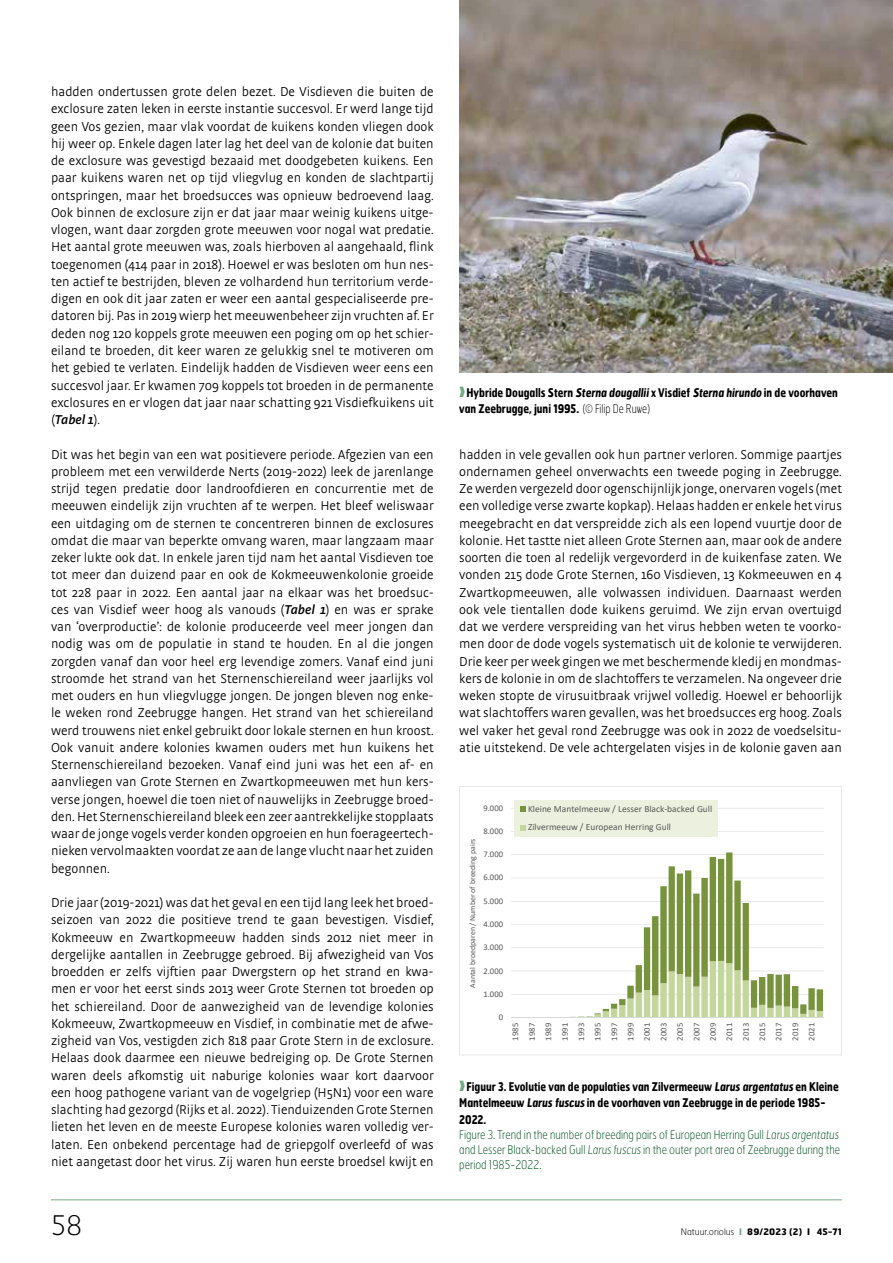
<style>
.page{position:relative;width:893px;height:1263px;background:#fff}
.page>*{position:absolute;margin:0;border:0;box-sizing:border-box;transform-origin:0 0}
.t1{font:100 27px "Hermes FB";color:#000}
.t2{font:300 13.5px/17.2px "Strada OT";color:#000;text-align:justify}
.t3{font:700 12px/16.5px "Hermes FB";color:#000;scale:.8 1}
.t4{font:100 12px/15px "Hermes FB";color:#005321;text-align:justify;scale:.85 1}
.t5{font:9.45px/18.5px "Calibri";color:#595959}
.t6{font:700 9px "Hermes FB";letter-spacing:.025em;color:#000}
.t7{font:8.7px/16.5px "Calibri";color:#595959;text-align:justify}
.t8{font:7.8px "Calibri";letter-spacing:.005em;color:#595959}
.s1{font-weight:600;font-style:italic}
.s2{color:#75aa84}
.s3{font-weight:100}
</style>
<div class="page">
<img style="left:459px;top:0;width:434px;height:372px">
<svg style="left:459px;top:786px;width:383px;height:269px"></svg>
<hr style="left:51px;top:1199px;width:791px;height:1px;background:#75aa84">
<p class="t2" style="left:51px;top:83px;width:384px">hadden ondertussen grote delen bezet. De Visdieven die buiten de exclosure zaten leken in eerste instantie succesvol. Er werd lange tijd geen Vos gezien, maar vlak voordat de kuikens konden vliegen dook hij weer op. Enkele dagen later lag het deel van de kolonie dat buiten de exclosure was gevestigd bezaaid met doodgebeten kuikens. Een paar kuikens waren net op tijd vliegvlug en konden de slachtpartij ontspringen, maar het broedsucces was opnieuw bedroevend laag.<br>Ook binnen de exclosure zijn er dat jaar maar weinig kuikens uitge&shy;vlogen, want daar zorgden grote meeuwen voor nogal wat predatie.<br>Het aantal grote meeuwen was, zoals hierboven al aangehaald, flink toegenomen (414 paar in 2018). Hoewel er was besloten om hun nes&shy;ten actief te bestrijden, bleven ze volhardend hun territorium verde&shy;digen en ook dit jaar zaten er weer een aantal gespecialiseerde pre&shy;datoren bij. Pas in 2019 wierp het meeuwenbeheer zijn vruchten af. Er deden nog 120 koppels grote meeuwen een poging om op het schier&shy;eiland te broeden, dit keer waren ze gelukkig snel te motiveren om het gebied te verlaten. Eindelijk hadden de Visdieven weer eens een succesvol jaar. Er kwamen 709 koppels tot broeden in de permanente exclosures en er vlogen dat jaar naar schatting 921 Visdiefkuikens uit (<span class="s1">Tabel 1</span>).</p>
<p class="t2" style="left:51px;top:446px;width:384px">Dit was het begin van een wat positievere periode. Afgezien van een probleem met een verwilderde Nerts (2019-2022) leek de jarenlange strijd tegen predatie door landroofdieren en concurrentie met de meeuwen eindelijk zijn vruchten af te werpen. Het bleef weliswaar een uitdaging om de sternen te concentreren binnen de exclosures omdat die maar van beperkte omvang waren, maar langzaam maar zeker lukte ook dat. In enkele jaren tijd nam het aantal Visdieven toe tot meer dan duizend paar en ook de Kokmeeuwenkolonie groeide tot 228 paar in 2022. Een aantal jaar na elkaar was het broedsuc&shy;ces van Visdief weer hoog als vanouds (<span class="s1">Tabel 1</span>) en was er sprake van ‘overproductie’: de kolonie produceerde veel meer jongen dan nodig was om de populatie in stand te houden. En al die jongen zorgden vanaf dan voor heel erg levendige zomers. Vanaf eind juni stroomde het strand van het Sternenschiereiland weer jaarlijks vol met ouders en hun vliegvlugge jongen. De jongen bleven nog enke&shy;le weken rond Zeebrugge hangen. Het strand van het schiereiland werd trouwens niet enkel gebruikt door lokale sternen en hun kroost.<br>Ook vanuit andere kolonies kwamen ouders met hun kuikens het Sternenschiereiland bezoeken. Vanaf eind juni was het een af- en aanvliegen van Grote Sternen en Zwartkopmeeuwen met hun kers&shy;verse jongen, hoewel die toen niet of nauwelijks in Zeebrugge broed&shy;den. Het Sternenschiereiland bleek een zeer aantrekkelijke stopplaats waar de jonge vogels verder konden opgroeien en hun foerageertech&shy;nieken vervolmaakten voordat ze aan de lange vlucht naar het zuiden begonnen.</p>
<p class="t2" style="left:51px;top:894px;width:384px">Drie jaar (2019-2021) was dat het geval en een tijd lang leek het broed&shy;seizoen van 2022 die positieve trend te gaan bevestigen. Visdief, Kokmeeuw en Zwartkopmeeuw hadden sinds 2012 niet meer in dergelijke aantallen in Zeebrugge gebroed. Bij afwezigheid van Vos broedden er zelfs vijftien paar Dwergstern op het strand en kwa&shy;men er voor het eerst sinds 2013 weer Grote Sternen tot broeden op het schiereiland. Door de aanwezigheid van de levendige kolonies Kokmeeuw, Zwartkopmeeuw en Visdief, in combinatie met de afwe&shy;zigheid van Vos, vestigden zich 818 paar Grote Stern in de exclosure.<br>Helaas dook daarmee een nieuwe bedreiging op. De Grote Sternen waren deels afkomstig uit naburige kolonies waar kort daarvoor een hoog pathogene variant van de vogelgriep (H5N1) voor een ware slachting had gezorgd (Rijks et al. 2022). Tienduizenden Grote Sternen lieten het leven en de meeste Europese kolonies waren volledig ver&shy;laten. Een onbekend percentage had de griepgolf overleefd of was niet aangetast door het virus. Zij waren hun eerste broedsel kwijt en</p>
<h1 class="t1" style="left:51px;top:1208px;width:33px">58</h1>
<p class="t3" style="left:459px;top:384px;width:475px"><span class="s2">❱</span> Hybride Dougalls Stern Sterna dougalliix Visdief Sterna hirundo in de voorhaven van Zeebrugge, juni 1995. <span class="s3">(© Filip De Ruwe)</span></p>
<p class="t2" style="left:459px;top:446px;width:384px">hadden in vele gevallen ook hun partner verloren. Sommige paartjes ondernamen geheel onverwachts een tweede poging in Zeebrugge.<br>Ze werden vergezeld door ogenschijnlijk jonge, onervaren vogels (met een volledige verse zwarte kopkap). Helaas hadden er enkele het virus meegebracht en dat verspreidde zich als een lopend vuurtje door de kolonie. Het tastte niet alleen Grote Sternen aan, maar ook de andere soorten die toen al redelijk vergevorderd in de kuikenfase zaten. We vonden 215 dode Grote Sternen, 160 Visdieven, 13 Kokmeeuwen en 4<br>Zwartkopmeeuwen, alle volwassen individuen. Daarnaast werden ook vele tientallen dode kuikens geruimd. We zijn ervan overtuigd dat we verdere verspreiding van het virus hebben weten te voorko&shy;men door de dode vogels systematisch uit de kolonie te verwijderen.<br>Drie keer per week gingen we met beschermende kledij en mondmas&shy;kers de kolonie in om de slachtoffers te verzamelen. Na ongeveer drie weken stopte de virusuitbraak vrijwel volledig. Hoewel er behoorlijk wat slachtoffers waren gevallen, was het broedsucces erg hoog. Zoals wel vaker het geval rond Zeebrugge was ook in 2022 de voedselsitu&shy;atie uitstekend. De vele achtergelaten visjes in de kolonie gaven aan</p>
<p class="t7" style="left:483px;top:799px;width:21px">9.000</p>
<p class="t7" style="left:483px;top:822px;width:21px">8.000</p>
<p class="t8" style="left:467px;top:988px;width:151px;rotate:-90deg">Aantal broedparen / Number of breeding pairs</p>
<p class="t7" style="left:483px;top:846px;width:21px">7.000</p>
<p class="t7" style="left:483px;top:869px;width:21px">6.000</p>
<p class="t7" style="left:483px;top:892px;width:21px">5.000</p>
<p class="t7" style="left:483px;top:916px;width:21px">4.000</p>
<p class="t7" style="left:483px;top:939px;width:21px">3.000</p>
<p class="t7" style="left:483px;top:962px;width:21px">2.000</p>
<p class="t7" style="left:483px;top:985px;width:21px">1.000</p>
<p class="t7" style="left:499px;top:1009px;width:6px">0</p>
<p class="t5" style="left:528px;top:799px;width:186px">Kleine Mantelmeeuw / Lesser Black‐backed Gull<br>Zilvermeeuw / European Herring Gull</p>
<p class="t7" style="left:507px;top:1041px;width:19px;rotate:-90deg">1985<br>1987<br>1989<br>1991<br>1993<br>1995<br>1997<br>1999<br>2001<br>2003<br>2005<br>2007<br>2009<br>2011<br>2013<br>2015<br>2017<br>2019<br>2021</p>
<p class="t3" style="left:459px;top:1078px;width:476px"><span class="s2">❱</span> Figuur 3. Evolutie van de populaties van Zilvermeeuw Larus argentatus en Kleine<br>Mantelmeeuw Larus fuscus in de voorhaven van Zeebrugge in de periode 1985-<br>2022.</p>
<p class="t4" style="left:459px;top:1127px;width:450px">Figure 3. Trend in the number of breeding pairs of European Herring Gull Larus argentatus and Lesser Black- backed Gull Larus fuscus in the outer port area of Zeebrugge during the period 1985-2022.</p>
<p class="t6" style="left:681px;top:1225px;width:163px"><span class="s3">Natuur.oriolus</span> <span class="s2">I</span> 89/2023 (2) I 45-71</p>
</div>
